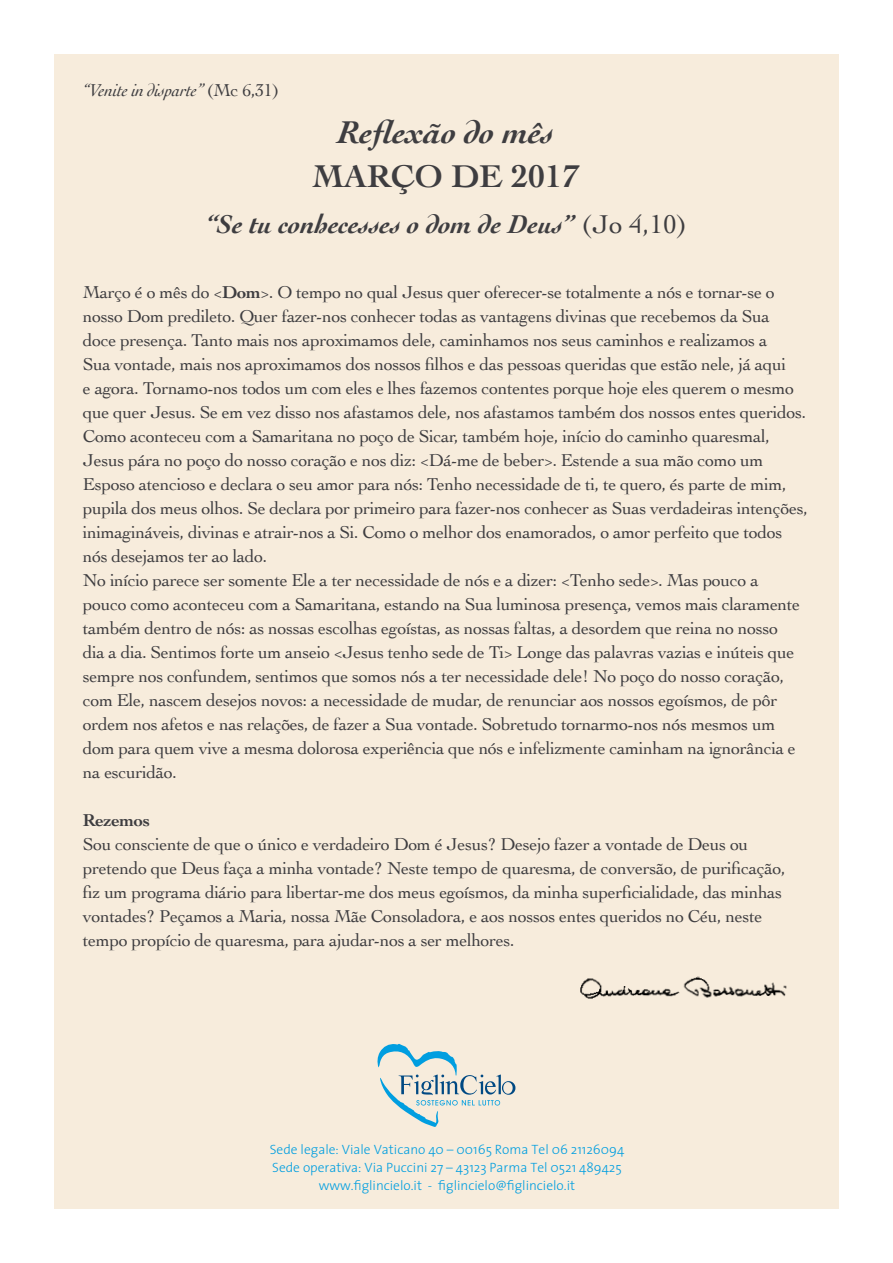
<style>
.page{position:relative;width:893px;height:1263px;background:#fff}
.page>*{position:absolute;margin:0;border:0;box-sizing:border-box;transform-origin:0 0}
.t1{font:italic 700 33px "Cochin";color:#3e3d40}
.t2{font:700 33px "Cochin";color:#3e3d40}
.t3{font:italic 700 27px "Cochin";color:#3e3d40}
.t4{font:18px/24px "Cochin";letter-spacing:-.02em;color:#3e3d40}
.t5{font:italic 18px "Cochin";letter-spacing:-.02em;color:#3e3d40}
.t6{font:700 18px "Cochin";color:#3e3d40}
.t7{font:300 13.5px/18px "The Sans";color:#009ee0;text-align:center}
.s1{font-style:normal}
.s2{font-weight:400;font-style:normal}
.s3{font-weight:700}
</style>
<div class="page">
<div style="left:54px;top:54px;width:785px;height:1155px;background:#f7ecdc"></div>
<svg style="left:377px;top:1044px;width:138px;height:83px"></svg>
<img style="left:580px;top:976px;width:207px;height:23px">
<p class="t5" style="left:83px;top:78px;width:198px">“Venite in disparte” <span class="s1">(Mc 6,31)</span></p>
<h1 class="t1" style="left:338px;top:110px;width:217px">Reflexão do mês</h1>
<h1 class="t2" style="left:313px;top:154px;width:269px">Março de 2017</h1>
<h2 class="t3" style="left:205px;top:206px;width:483px">“Se tu conhecesses o dom de Deus” <span class="s2">(Jo 4,10)</span></h2>
<p class="t4" style="left:83px;top:279px;width:726px">Março é o mês do &lt;<span class="s3">Dom</span>&gt;. O tempo no qual Jesus quer oferecer-se totalmente a nós e tornar-se o nosso Dom predileto. Quer fazer-nos conhecer todas as vantagens divinas que recebemos da Sua<br>doce presença. Tanto mais nos aproximamos dele, caminhamos nos seus caminhos e realizamos a<br>Sua vontade, mais nos aproximamos dos nossos filhos e das pessoas queridas que estão nele, já aqui<br>e agora. Tornamo-nos todos um com eles e lhes fazemos contentes porque hoje eles querem o mesmo que quer Jesus. Se em vez disso nos afastamos dele, nos afastamos também dos nossos entes queridos.<br>Como aconteceu com a Samaritana no poço de Sicar, também hoje, início do caminho quaresmal, Jesus pára no poço do nosso coração e nos diz: &lt;Dá-me de beber&gt;. Estende a sua mão como um Esposo atencioso e declara o seu amor para nós: Tenho necessidade de ti, te quero, és parte de mim, pupila dos meus olhos. Se declara por primeiro para fazer-nos conhecer as Suas verdadeiras intenções, inimagináveis, divinas e atrair-nos a Si. Como o melhor dos enamorados, o amor perfeito que todos nós desejamos ter ao lado.<br>No início parece ser somente Ele a ter necessidade de nós e a dizer: &lt;Tenho sede&gt;. Mas pouco a<br>pouco como aconteceu com a Samaritana, estando na Sua luminosa presença, vemos mais claramente também dentro de nós: as nossas escolhas egoístas, as nossas faltas, a desordem que reina no nosso<br>dia a dia. Sentimos forte um anseio &lt;Jesus tenho sede de Ti&gt; Longe das palavras vazias e inúteis que sempre nos confundem, sentimos que somos nós a ter necessidade dele! No poço do nosso coração, com Ele, nascem desejos novos: a necessidade de mudar, de renunciar aos nossos egoísmos, de pôr ordem nos afetos e nas relações, de fazer a Sua vontade. Sobretudo tornarmo-nos nós mesmos um dom para quem vive a mesma dolorosa experiência que nós e infelizmente caminham na ignorância e na escuridão.</p>
<p class="t6" style="left:83px;top:808px;width:69px">Rezemos</p>
<p class="t4" style="left:83px;top:831px;width:704px">Sou consciente de que o único e verdadeiro Dom é Jesus? Desejo fazer a vontade de Deus ou pretendo que Deus faça a minha vontade? Neste tempo de quaresma, de conversão, de purificação, fiz um programa diário para libertar-me dos meus egoísmos, da minha superficialidade, das minhas vontades? Peçamos a Maria, nossa Mãe Consoladora, e aos nossos entes queridos no Céu, neste tempo propício de quaresma, para ajudar-nos a ser melhores.</p>
<p class="t7" style="left:270px;top:1140px;width:356px">Sede legale: Viale Vaticano 40 – 00165 Roma Tel 06 21126094<br>Sede operativa: Via Puccini 27 – 43123 Parma Tel 0521 489425 www.figlincielo.it - figlincielo@figlincielo.it</p>
</div>
